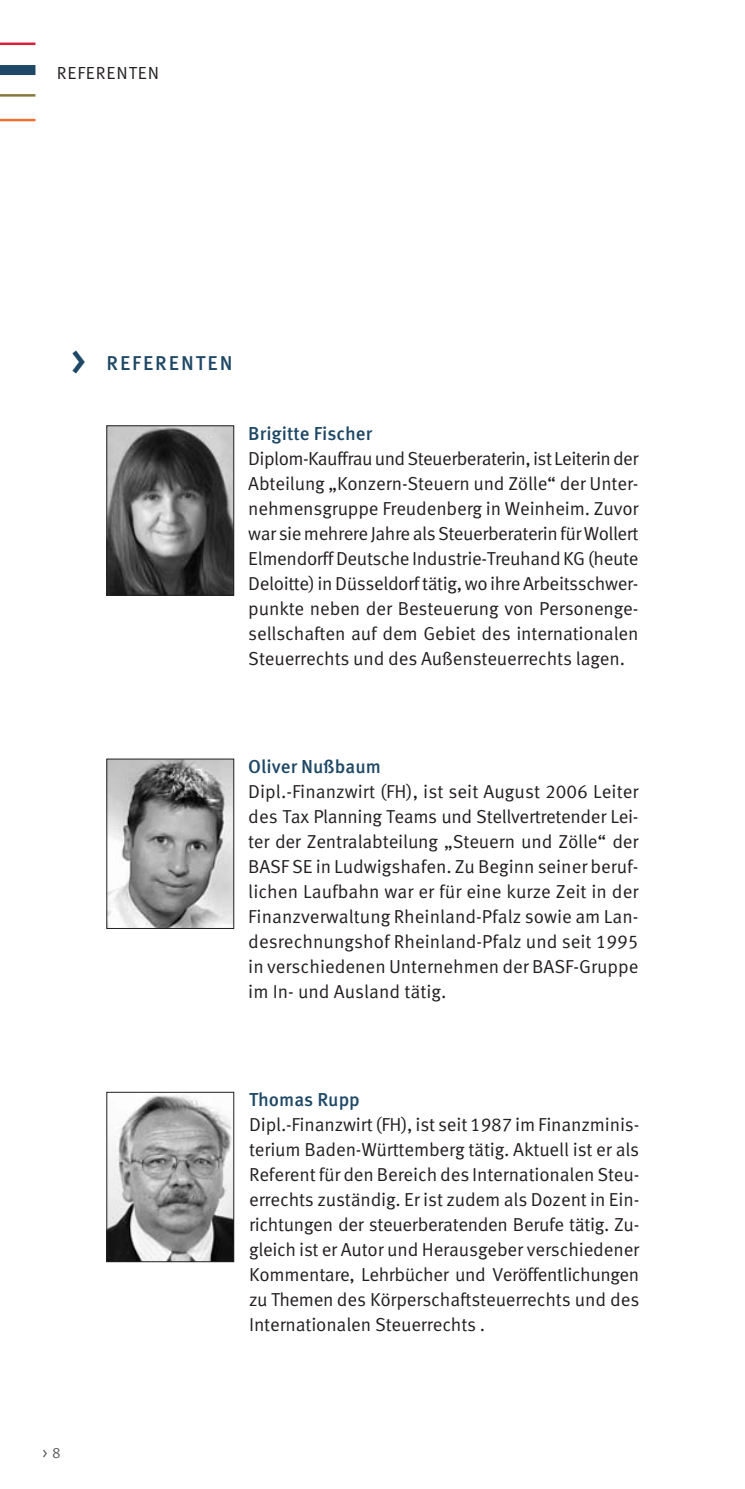
<style>
.page{position:relative;width:745px;height:1489px;background:#fff}
.page>*{position:absolute;margin:0;border:0;box-sizing:border-box;transform-origin:0 0}
.t1{font:500 20px "Meta Pro";letter-spacing:.1em;color:#1e4865}
.t2{font:18.75px/25px "Meta Pro";letter-spacing:-.01em;color:#231f20;text-align:justify}
.t3{font:500 18.75px "Meta Pro";color:#1e4865}
.t4{font:17.5px "Meta Pro";letter-spacing:.05em;color:#231f20}
.t5{font:15px "Meta Pro";color:#58595b}
.s1{font-size:40px}
</style>
<div class="page">
<img style="left:108px;top:427px;width:124px;height:166px">
<div style="left:106px;top:425px;width:128px;height:170px;border:1px solid #231f20"></div>
<img style="left:108px;top:760px;width:124px;height:166px">
<div style="left:106px;top:758px;width:128px;height:170px;border:1px solid #231f20"></div>
<img style="left:108px;top:1095px;width:124px;height:164px">
<div style="left:106px;top:1091px;width:128px;height:170px;border:1px solid #231f20"></div>
<hr style="left:0;top:43px;width:35px;height:2px;background:#da1f3d">
<div style="left:0;top:65px;width:35px;height:10px;background:#1e4865"></div>
<hr style="left:0;top:94px;width:35px;height:3px;background:#89793e">
<hr style="left:0;top:119px;width:35px;height:2px;background:#f36f31">
<p class="t4" style="left:57px;top:66px;width:104px">REFERENTEN</p>
<p class="t1" style="left:71px;top:355px;width:163px"><span class="s1">&gt;</span> REFERENTEN</p>
<p class="t3" style="left:248px;top:426px;width:125px">Brigitte Fischer</p>
<p class="t2" style="left:248px;top:447px;width:391px">Diplom-Kauffrau und Steuerberaterin, ist Leiterin der Abteilung „Konzern-Steuern und Zölle“ der Unter - neh mensgruppe Freudenberg in Weinheim. Zuvor war sie mehrere Jahre als Steuerberaterin für Wollert Elmendorff Deutsche Industrie-Treuhand KG (heute Deloitte) in Düsseldorf tätig, wo ihre Arbeitsschwer - punkte neben der Besteuerung von Personenge&shy;sellschaften auf dem Gebiet des internationalen Steuerrechts und des Außensteuerrechts lagen.</p>
<p class="t3" style="left:248px;top:759px;width:134px">Oliver Nußbaum</p>
<p class="t2" style="left:248px;top:780px;width:391px">Dipl.-Finanzwirt (FH), ist seit August 2006 Leiter des Tax Planning Teams und Stellvertretender Lei&shy;ter der Zentralabteilung „Steuern und Zölle“ der BASF SE in Ludwigshafen. Zu Beginn seiner beruf&shy;lichen Laufbahn war er für eine kurze Zeit in der Finanzverwaltung Rheinland-Pfalz sowie am Lan&shy;desrechnungshof Rheinland-Pfalz und seit 1995 in verschiedenen Unternehmen der BASF-Gruppe im In- und Ausland tätig.</p>
<p class="t3" style="left:249px;top:1092px;width:112px">Thomas Rupp</p>
<p class="t2" style="left:249px;top:1113px;width:391px">Dipl.-Finanzwirt (FH), ist seit 1987 im Finanzminis - terium Baden-Württemberg tätig. Aktuell ist er als Referent für den Bereich des Internationalen Steu&shy;errechts zuständig. Er ist zudem als Dozent in Ein&shy;richtungen der steuerberatenden Berufe tätig. Zu&shy;gleich ist er Autor und Herausgeber verschiedener Kommentare, Lehrbücher und Veröffentlichungen zu Themen des Körperschaftsteuerrechts und des Internationalen Steuerrechts .</p>
<p class="t5" style="left:43px;top:1446px;width:20px">&gt; 8</p>
</div>
